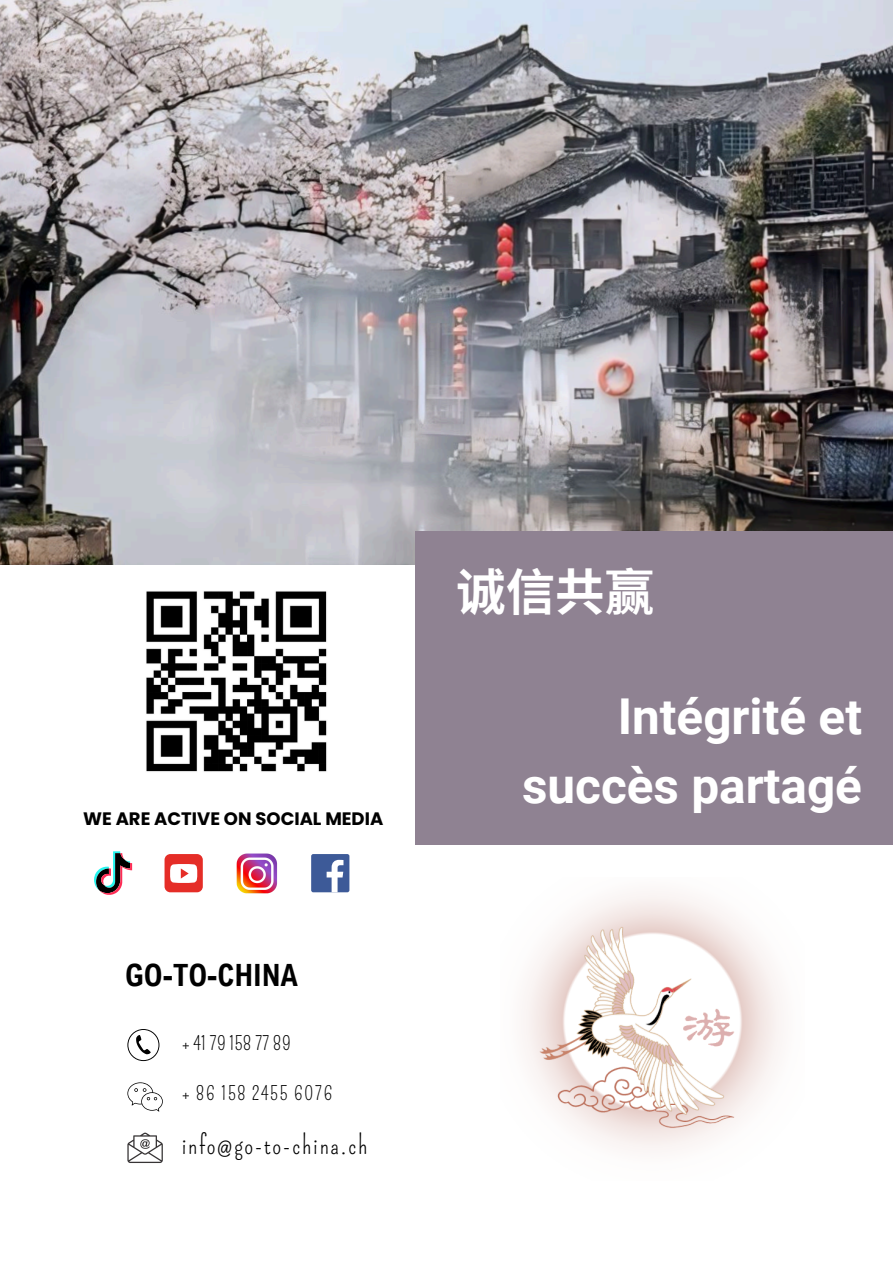
<style>
.page{position:relative;width:893px;height:1263px;background:#fff}
.page>*{position:absolute;margin:0;border:0;box-sizing:border-box;transform-origin:0 0}
.t1{font:700 49.5px/69.2px "Roboto";color:#fff;text-align:right}
.t2{font:700 49.5px "Noto Sans CJ Ksc";color:#fff}
.t3{font:700 30.75px "Arial Nova Cond";color:#000}
.t4{font:25.2px "Pompiere";letter-spacing:.065em;color:#000}
.t5{font:18.9px "Pompiere";letter-spacing:.065em;color:#000}
.t6{font:18.9px "Pompiere";color:#000}
.t7{font:700 18px "Poppins";color:#000}
</style>
<div class="page">
<img style="left:0;top:0;width:893px;height:564px">
<svg style="left:127px;top:1132px;width:36px;height:31px"></svg>
<svg style="left:127px;top:1082px;width:36px;height:29px"></svg>
<svg style="left:127px;top:1029px;width:32px;height:32px"></svg>
<img style="left:523px;top:893px;width:258px;height:257px">
<div style="left:415px;top:531px;width:478px;height:313px;background:#8f8292"></div>
<img style="left:146px;top:591px;width:181px;height:181px">
<svg style="left:94px;top:851px;width:38px;height:44px"></svg>
<div style="left:311px;top:854px;width:38px;height:38px;background:#3d5a98;border-radius:2px"></div>
<svg style="left:327px;top:860px;width:16px;height:32px"></svg>
<div style="left:164px;top:854px;width:39px;height:38px;background:#e52d27;border-radius:6px"></div>
<svg style="left:170px;top:864px;width:27px;height:19px"></svg>
<img style="left:236px;top:853px;width:42px;height:41px">
<p class="t7" style="left:83px;top:806px;width:302px">WE ARE ACTIVE ON SOCIAL MEDIA</p>
<p class="t3" style="left:125px;top:956px;width:174px">GO-TO-CHINA</p>
<p class="t6" style="left:182px;top:1032px;width:110px">+ 41 79 158 77 89</p>
<h2 class="t5" style="left:182px;top:1082px;width:152px">+ 86 158 2455 6076</h2>
<p class="t4" style="left:182px;top:1130px;width:187px">info@go-to-china.ch</p>
<h4 class="t2" style="left:456px;top:553px;width:199px">诚信共赢</h4>
<p class="t1" style="left:522px;top:682px;width:341px">Intégrité et succès partagé</p>
</div>
